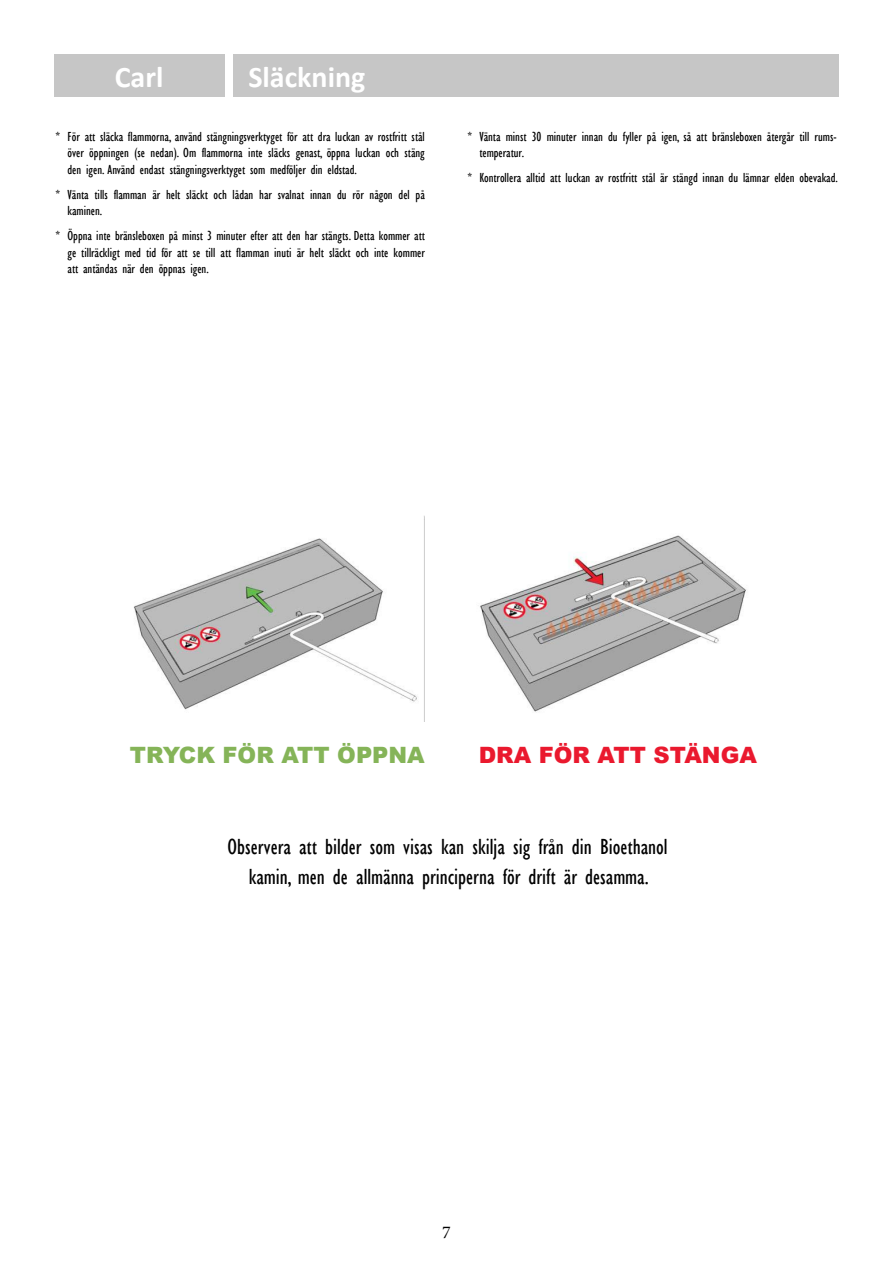
<style>
.page{position:relative;width:893px;height:1263px;background:#fff}
.page>*{position:absolute;margin:0;border:0;box-sizing:border-box;transform-origin:0 0}
.t1{font:700 30px "Calibri";color:#fff}
.t2{font:condensed 22.5px/30px "Gill Sans";color:#000;text-align:center}
.t3{font:900 22.5px "Arial";color:#85b458}
.t4{font:900 22.5px "Arial";color:#ea192e}
.t5{font:18px "Minion Pro";color:#000}
.t6{font:condensed 13.5px/16.5px "Gill Sans";color:#000;text-align:justify}
</style>
<div class="page">
<div style="left:233px;top:54px;width:606px;height:43px;background:#c6c6c6"></div>
<div style="left:54px;top:54px;width:170px;height:43px;background:#c6c6c6"></div>
<img style="left:134px;top:516px;width:291px;height:206px">
<img style="left:480px;top:535px;width:267px;height:177px">
<h1 class="t1" style="left:115px;top:55px;width:50px">Carl</h1>
<h1 class="t1" style="left:248px;top:55px;width:119px">Släckning</h1>
<p class="t6" style="left:68px;top:128px;width:359px;text-indent:-12px">* För att släcka flammorna, använd stängningsverktyget för att dra luckan av rostfritt stål över öppningen (se nedan). Om flammorna inte släcks genast, öppna luckan och stäng den igen. Använd endast stängningsverktyget som medföljer din eldstad.</p>
<p class="t6" style="left:68px;top:186px;width:359px;text-indent:-12px">* Vänta tills flamman är helt släckt och lådan har svalnat innan du rör någon del på kaminen.</p>
<p class="t6" style="left:68px;top:227px;width:359px;text-indent:-12px">* Öppna inte bränsleboxen på minst 3 minuter efter att den har stängts. Detta kommer att ge tillräckligt med tid för att se till att flamman inuti är helt släckt och inte kommer att antändas när den öppnas igen.</p>
<p class="t6" style="left:479px;top:128px;width:359px;text-indent:-12px">* Vänta minst 30 minuter innan du fyller på igen, så att bränsleboxen återgår till rums&shy;temperatur.</p>
<p class="t6" style="left:467px;top:169px;width:372px">* Kontrollera alltid att luckan av rostfritt stål är stängd innan du lämnar elden obevakad.</p>
<h2 class="t3" style="left:130px;top:739px;width:296px">TRYCK FÖR ATT ÖPPNA</h2>
<h2 class="t4" style="left:479px;top:739px;width:280px">DRA FÖR ATT STÄNGA</h2>
<h2 class="t2" style="left:227px;top:831px;width:442px">Observera att bilder som visas kan skilja sig från din Bioethanol kamin, men de allmänna principerna för drift är desamma.</h2>
<h3 class="t5" style="left:442px;top:1220px;width:10px">7</h3>
</div>
